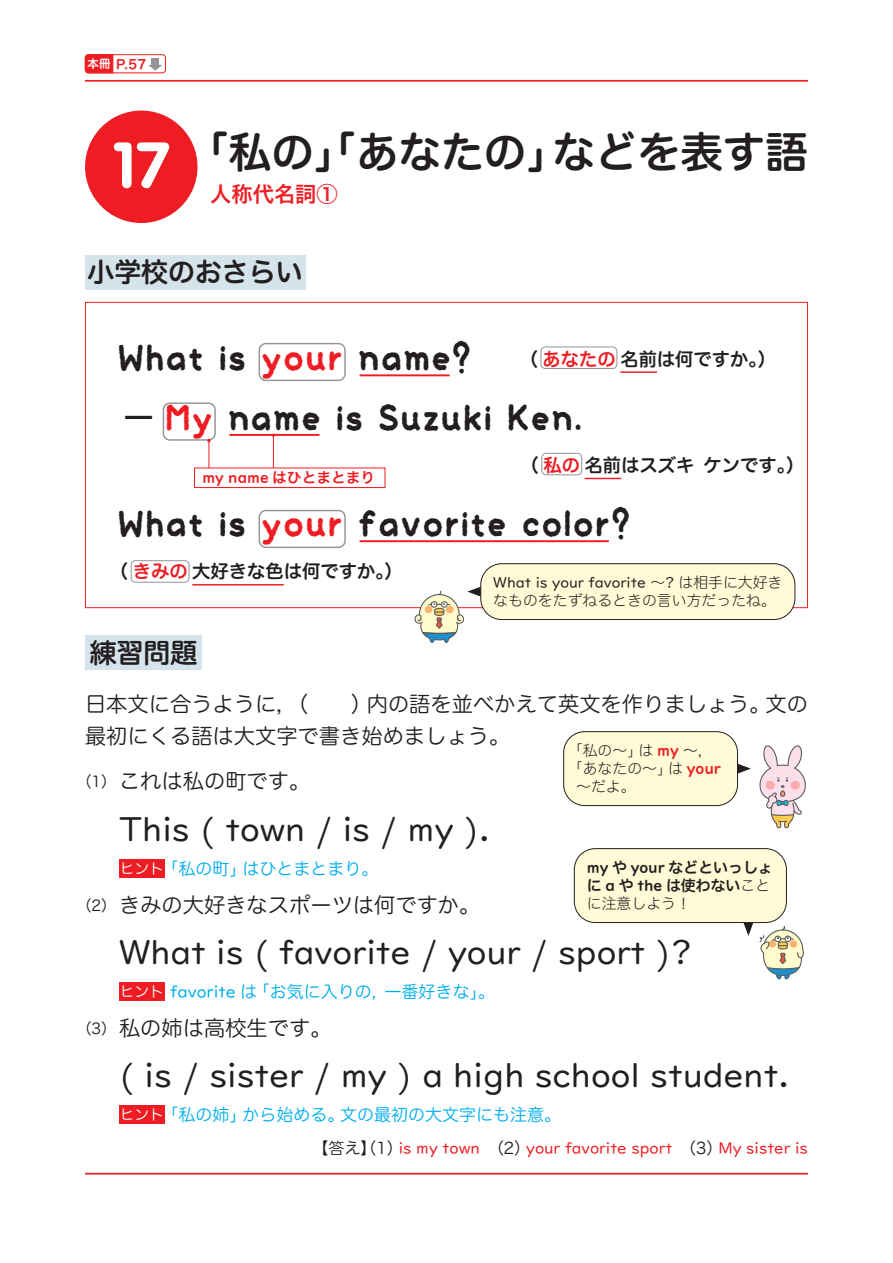
<style>
.page{position:relative;width:893px;height:1263px;background:#fff}
.page>*{position:absolute;margin:0;border:0;box-sizing:border-box;transform-origin:0 0}
.t1{font:700 63.75px "VAG Rounded Std";color:#fff}
.t2{font:43.65px "Kodomo Rounded";letter-spacing:-.14em;color:#231f20;scale:.9 1}
.t3{font:42.45px "Hira Maru Std W6";color:#231f20}
.t4{font:34.05px "UD Digi Kyokasho Std N";color:#231f20}
.t5{font:26.85px "Hira Maru Std W6";color:#231f20}
.t6{font:21.3px/32px "Hira Maru Std W3";color:#231f20}
.t7{font:21.3px "Hira Kaku Pro W6";color:#ee1d23}
.t8{font:18.3px "Hira Maru Std W6";color:#231f20}
.t9{font:16.95px "Hira Maru Std W3";color:#00aeef}
.t10{font:15.9px "UD Digi Kyokasho Std N";color:#ee1d23}
.t11{font:14.85px "Hira Maru Std W2";color:#231f20}
.t12{font:14.85px/18px "Hira Maru Std W6";color:#231f20}
.t13{font:14.85px "UD Digi Kyokasho Std N";color:#231f20}
.t14{font:14.7px "Hira Kaku Pro W6";color:#ee1d23}
.t15{font:14.7px "Hira Maru Std W3";color:#fff}
.t16{font:12.75px "Hira Maru Std W6";color:#ee1d23}
.s1{font-size:11.55px;color:#fff}
.s2{color:#ee1d23}
.s3{font-family:"Hira Kaku Pro W3"}
.s4{font-family:"UD Digi Kyokasho Std N";font-weight:700}
.s5{font-family:"Hira Maru Std W2"}
.s6{font-size:14.85px}
.s7{font-family:"UD Digi Kyokasho Std N"}
.s8{font-family:"Hira Maru Std W3";color:#231f20}
.s9{font-family:"UD Digi Kyokasho Std N";font-weight:700;color:#ee1d23}
</style>
<div class="page">
<hr style="left:85px;top:80px;width:723px;height:2px;background:#ee1d23">
<hr style="left:85px;top:1173px;width:723px;height:1px;background:#ee1d23">
<div style="left:85px;top:54px;width:81px;height:19px;border:1px solid #ee1d23;border-radius:3px"></div>
<svg style="left:85px;top:54px;width:28px;height:19px"></svg>
<div style="left:85px;top:111px;width:113px;height:112px;background:#ee1d23;border-radius:50%"></div>
<div style="left:85px;top:255px;width:220px;height:34px;background:#d5e3ea"></div>
<div style="left:85px;top:636px;width:117px;height:34px;background:#d5e3ea"></div>
<svg style="left:738px;top:763px;width:13px;height:11px"></svg>
<svg style="left:148px;top:65px;width:14px;height:6px"></svg>
<div style="left:152px;top:58px;width:7px;height:7px;background:#939598"></div>
<div style="left:119px;top:859px;width:46px;height:18px;background:#ee1d23"></div>
<div style="left:119px;top:982px;width:46px;height:18px;background:#ee1d23"></div>
<div style="left:119px;top:1105px;width:46px;height:19px;background:#ee1d23"></div>
<hr style="left:360px;top:374px;width:90px;height:2px;background:#ee1d23">
<hr style="left:620px;top:371px;width:37px;height:2px;background:#ee1d23">
<hr style="left:229px;top:434px;width:90px;height:2px;background:#ee1d23">
<hr style="left:585px;top:478px;width:36px;height:1px;background:#ee1d23">
<hr style="left:360px;top:540px;width:249px;height:2px;background:#ee1d23">
<hr style="left:192px;top:584px;width:92px;height:1px;background:#ee1d23">
<div style="left:259px;top:343px;width:87px;height:38px;border:1px solid #939598;border-radius:7px"></div>
<div style="left:540px;top:346px;width:77px;height:23px;border:1px solid #939598;border-radius:4px"></div>
<div style="left:163px;top:402px;width:53px;height:39px;border:1px solid #939598;border-radius:7px"></div>
<hr style="left:209px;top:441px;width:1px;height:32px;background:#ee1d23">
<hr style="left:273px;top:435px;width:1px;height:41px;background:#ee1d23">
<div style="left:194px;top:468px;width:191px;height:19px;background:#fff"></div>
<div style="left:194px;top:468px;width:191px;height:20px;border:1px solid #ee1d23"></div>
<div style="left:541px;top:453px;width:41px;height:22px;border:1px solid #939598;border-radius:4px"></div>
<div style="left:259px;top:510px;width:87px;height:38px;border:1px solid #939598;border-radius:7px"></div>
<div style="left:131px;top:560px;width:59px;height:23px;border:1px solid #939598;border-radius:4px"></div>
<svg style="left:741px;top:916px;width:63px;height:64px"></svg>
<div style="left:574px;top:849px;width:212px;height:73px;background:#fffbd6;border-radius:21px"></div>
<div style="left:574px;top:848px;width:213px;height:75px;border:1px solid #231f20;border-radius:21px"></div>
<svg style="left:414px;top:587px;width:73px;height:56px"></svg>
<div style="left:481px;top:564px;width:314px;height:55px;background:#fffbd6;border-radius:21px"></div>
<div style="left:480px;top:563px;width:315px;height:57px;border:1px solid #231f20;border-radius:21px"></div>
<svg style="left:759px;top:745px;width:47px;height:84px"></svg>
<div style="left:564px;top:732px;width:173px;height:74px;background:#fffbd6;border-radius:21px"></div>
<div style="left:563px;top:731px;width:175px;height:75px;border:1px solid #231f20;border-radius:21px"></div>
<p class="t16" style="left:88px;top:54px;width:60px"><span class="s1">本冊</span> P.57</p>
<h1 class="t1" style="left:112px;top:128px;width:59px">17</h1>
<h3 class="t3" style="left:186px;top:120px;width:623px">「私の」「あなたの」などを表す語</h3>
<p class="t7" style="left:210px;top:175px;width:129px">人称代名詞①</p>
<p class="t5" style="left:87px;top:252px;width:217px">小学校のおさらい</p>
<h2 class="t2" style="left:119px;top:336px;width:402px">What is <span class="s2">your</span> name?</h2>
<p class="t8" style="left:474px;top:345px;width:304px">　　　（<span class="s2">あなたの</span>名前は何ですか。）</p>
<h2 class="t2" style="left:119px;top:395px;width:525px"><span class="s3">－</span> <span class="s2">My</span> name is Suzuki Ken.</h2>
<p class="t8" style="left:521px;top:451px;width:285px">（<span class="s2">私の</span>名前はスズキ ケンです。）</p>
<h2 class="t2" style="left:119px;top:501px;width:579px">What is <span class="s2">your</span> favorite color?</h2>
<p class="t8" style="left:110px;top:558px;width:294px">（<span class="s2">きみの</span>大好きな色は何ですか。）</p>
<p class="t14" style="left:202px;top:464px;width:174px"><span class="s4">my name</span> はひとまとまり</p>
<p class="t13" style="left:493px;top:571px;width:291px">What is your favorite <span class="s5">～</span>? <span class="s5">は相手に大好き</span></p>
<p class="t11" style="left:493px;top:590px;width:284px">なものをたずねるときの言い方だったね。</p>
<p class="t5" style="left:90px;top:633px;width:109px">練習問題</p>
<p class="t6" style="left:85px;top:688px;width:724px">日本文に合うように，（　　）内の語を並べかえて英文を作りましょう。文の最初にくる語は大文字で書き始めましょう。</p>
<p class="t6" style="left:77px;top:765px;width:235px"><span class="s6">（1）</span> これは私の町です。</p>
<h3 class="t4" style="left:119px;top:802px;width:373px">This ( town / is / my ).</h3>
<p class="t9" style="left:162px;top:856px;width:218px">「私の町」はひとまとまり。</p>
<p class="t6" style="left:77px;top:889px;width:405px"><span class="s6">（2）</span> きみの大好きなスポーツは何ですか。</p>
<h3 class="t4" style="left:119px;top:926px;width:575px">What is ( favorite / your / sport )?</h3>
<p class="t9" style="left:170px;top:979px;width:327px"><span class="s7">favorite</span> は「お気に入りの，一番好きな」。</p>
<p class="t6" style="left:77px;top:1012px;width:256px"><span class="s6">（3）</span> 私の姉は高校生です。</p>
<h3 class="t4" style="left:119px;top:1049px;width:672px">( is / sister / my ) a high school student.</h3>
<p class="t9" style="left:162px;top:1102px;width:401px">「私の姉」から始める。文の最初の大文字にも注意。</p>
<p class="t10" style="left:313px;top:1136px;width:497px"><span class="s8">【答え】（1）</span>is my town <span class="s8">（2）</span>your favorite sport <span class="s8">（3）</span>My sister is</p>
<p class="t11" style="left:568px;top:740px;width:147px">「私の～」は <span class="s9">my</span> ～，</p>
<p class="t11" style="left:568px;top:758px;width:155px">「あなたの～」は <span class="s9">your</span></p>
<p class="t11" style="left:576px;top:776px;width:61px">～だよ。</p>
<p class="t12" style="left:587px;top:859px;width:187px"><span class="s4">my</span> や <span class="s4">your</span> などといっしょに <span class="s4">a</span> や <span class="s4">the</span> は使わない<span class="s5">こと</span></p>
<p class="t11" style="left:587px;top:893px;width:106px">に注意しよう！</p>
<p class="t15" style="left:120px;top:857px;width:46px">ヒント</p>
<p class="t15" style="left:120px;top:980px;width:46px">ヒント</p>
<p class="t15" style="left:120px;top:1104px;width:46px">ヒント</p>
</div>
